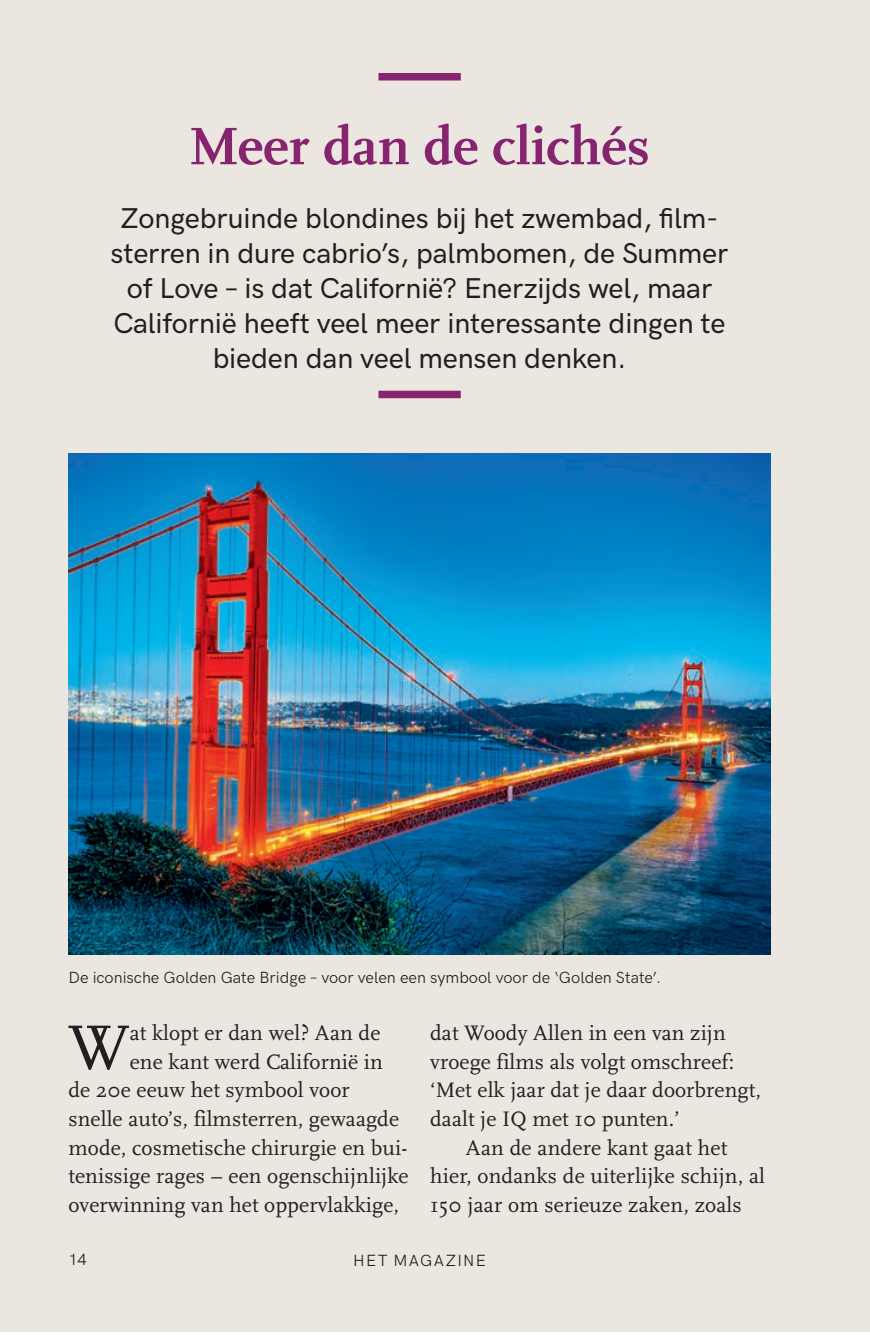
<style>
.page{position:relative;width:870px;height:1337px;background:#fff}
.page>*{position:absolute;margin:0;border:0;box-sizing:border-box;transform-origin:0 0}
.t1{font:65.25px "Scala";color:#231f20}
.t2{font:700 55px "Scala";color:#86246f}
.t3{font:500 28.75px/35px "Hanken Grotesk";letter-spacing:-.005em;color:#231f20;text-align:center}
.t4{font:22px "Scala";letter-spacing:.005em;color:#231f20}
.t5{font:16.25px "Hanken Grotesk";color:#231f20}
.t6{font:16.25px "Hanken Grotesk";letter-spacing:.075em;color:#231f20}
</style>
<div class="page">
<div style="left:0;top:0;width:869px;height:1332px;background:#ebe6df"></div>
<div style="left:378px;top:73px;width:82px;height:7px;background:#86246f"></div>
<div style="left:378px;top:391px;width:82px;height:7px;background:#86246f"></div>
<img style="left:68px;top:453px;width:702px;height:501px">
<h2 class="t2" style="left:189px;top:115px;width:462px">Meer dan de clichés</h2>
<h3 class="t3" style="left:110px;top:198px;width:619px">Zongebruinde blondines bij het zwembad, film&shy;sterren in dure cabrio’s, palmbomen, de Summer of Love – is dat Californië? Enerzijds wel, maar Californië heeft veel meer interessante dingen te bieden dan veel mensen denken.</h3>
<p class="t5" style="left:68px;top:965px;width:594px">De iconische Golden Gate Bridge – voor velen een symbool voor de ‘Golden State’.</p>
<h1 class="t1" style="left:68px;top:1011px;width:63px">W</h1>
<p class="t4" style="left:130px;top:1020px;width:252px">at klopt er dan wel? Aan de</p>
<p class="t4" style="left:130px;top:1049px;width:254px">ene kant werd Californië in</p>
<p class="t4" style="left:68px;top:1078px;width:283px">de 20e eeuw het symbool voor</p>
<p class="t4" style="left:68px;top:1106px;width:332px">snelle auto’s, filmsterren, gewaagde</p>
<p class="t4" style="left:68px;top:1135px;width:340px">mode, cosmetische chirurgie en bui-</p>
<p class="t4" style="left:68px;top:1164px;width:341px">tenissige rages – een ogenschijnlijke</p>
<p class="t4" style="left:68px;top:1192px;width:332px">overwinning van het oppervlakkige,</p>
<p class="t4" style="left:430px;top:1021px;width:297px">dat Woody Allen in een van zijn</p>
<p class="t4" style="left:430px;top:1049px;width:305px">vroege films als volgt omschreef:</p>
<p class="t4" style="left:430px;top:1078px;width:332px">‘Met elk jaar dat je daar doorbrengt,</p>
<p class="t4" style="left:430px;top:1106px;width:251px">daalt je IQ met 10 punten.’</p>
<p class="t4" style="left:465px;top:1135px;width:263px">Aan de andere kant gaat het</p>
<p class="t4" style="left:430px;top:1164px;width:336px">hier, ondanks de uiterlijke schijn, al</p>
<p class="t4" style="left:430px;top:1192px;width:313px">150 jaar om serieuze zaken, zoals</p>
<p class="t5" style="left:68px;top:1246px;width:20px">14</p>
<p class="t6" style="left:353px;top:1248px;width:134px">HET MAGAZINE</p>
</div>
